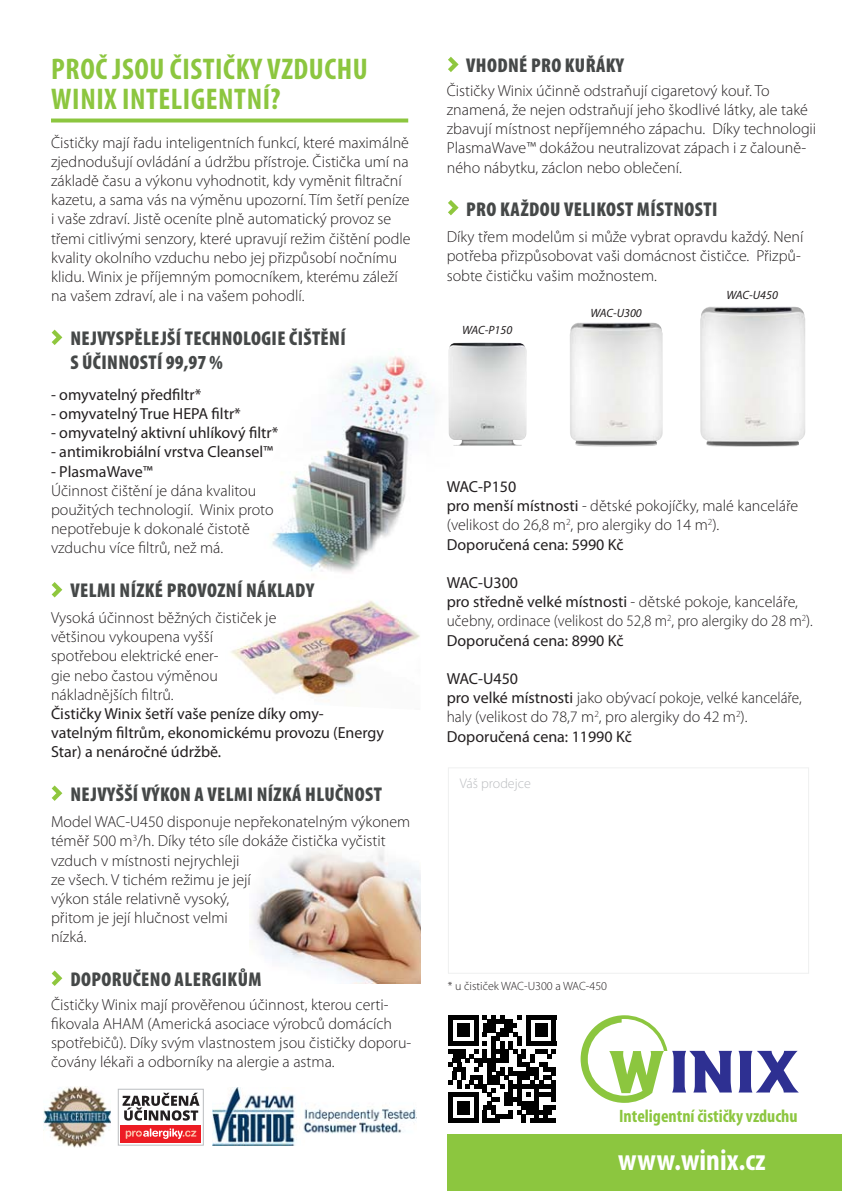
<style>
.page{position:relative;width:842px;height:1191px;background:#fff}
.page>*{position:absolute;margin:0;border:0;box-sizing:border-box;transform-origin:0 0}
.t1{font:700 condensed 30px/30px "Myriad Pro";letter-spacing:.02em;color:#8cc63f}
.t2{font:700 condensed 30px "Myriad Pro";color:#fff}
.t3{font:900 condensed 20px/24px "Myriad Pro";letter-spacing:.02em;color:#454848}
.t4{font:700 condensed 18px "Myriad Pro";color:#8cc63f}
.t5{font:300 16px/19.2px "Myriad Pro";color:#231f20}
.t6{font:16px/19.2px "Myriad Pro";color:#231f20}
.t7{font:300 14px "Myriad Pro";color:#bbbdc0}
.t8{font:300 12px "Myriad Pro";color:#231f20}
.t9{font:italic 12px "Myriad Pro";color:#231f20}
.s1{font-weight:400}
</style>
<div class="page">
<img style="left:270px;top:356px;width:164px;height:217px">
<img style="left:253px;top:848px;width:168px;height:135px">
<div style="left:448px;top:1134px;width:394px;height:57px;background:#8cc63f"></div>
<svg style="left:52px;top:330px;width:10px;height:15px"></svg>
<svg style="left:52px;top:582px;width:10px;height:15px"></svg>
<svg style="left:52px;top:785px;width:10px;height:16px"></svg>
<svg style="left:52px;top:970px;width:10px;height:16px"></svg>
<img style="left:231px;top:600px;width:189px;height:102px">
<svg style="left:738px;top:1050px;width:60px;height:42px"></svg>
<svg style="left:581px;top:1015px;width:151px;height:87px"></svg>
<svg style="left:51px;top:118px;width:357px;height:4px"></svg>
<img style="left:700px;top:306px;width:105px;height:141px">
<img style="left:570px;top:322px;width:93px;height:124px">
<img style="left:448px;top:342px;width:79px;height:104px">
<img style="left:44px;top:1086px;width:67px;height:61px">
<svg style="left:120px;top:1095px;width:81px;height:48px"></svg>
<div style="left:118px;top:1089px;width:86px;height:56px;border:1px solid #bbbdc0"></div>
<svg style="left:123px;top:1092px;width:77px;height:28px"></svg>
<div style="left:121px;top:1125px;width:80px;height:17px;background:#ed1c24"></div>
<svg style="left:126px;top:1128px;width:70px;height:11px"></svg>
<img style="left:213px;top:1087px;width:203px;height:58px">
<svg style="left:448px;top:200px;width:11px;height:15px"></svg>
<svg style="left:448px;top:57px;width:11px;height:15px"></svg>
<div style="left:448px;top:767px;width:361px;height:206px;border:1px solid #eff0f0"></div>
<svg style="left:448px;top:1015px;width:108px;height:108px"></svg>
<div style="left:530px;top:1118px;width:26px;height:5px;background:#000"></div>
<h1 class="t1" style="left:51px;top:57px;width:318px">PROČ JSOU ČISTIČKY VZDUCHU<br>WINIX INTELIGENTNÍ?</h1>
<p class="t5" style="left:51px;top:134px;width:361px">Čističky mají řadu inteligentních funkcí, které maximálně zjednodušují ovládání a údržbu přístroje. Čistička umí na základě času a výkonu vyhodnotit, kdy vyměnit filtrační kazetu, a sama vás na výměnu upozorní. Tím šetří peníze i vaše zdraví. Jistě oceníte plně automatický provoz se třemi citlivými senzory, které upravují režim čištění podle kvality okolního vzduchu nebo jej přizpůsobí nočnímu klidu. Winix je příjemným pomocníkem, kterému záleží na vašem zdraví, ale i na vašem pohodlí.</p>
<p class="t3" style="left:70px;top:328px;width:277px">NEJVYSPĚLEJŠÍ TECHNOLOGIE ČIŠTĚNÍ<br>S ÚČINNOSTÍ 99,97 %</p>
<p class="t6" style="left:51px;top:386px;width:152px">- omyvatelný předfiltr*</p>
<p class="t6" style="left:51px;top:405px;width:191px">- omyvatelný True HEPA filtr*</p>
<p class="t6" style="left:51px;top:425px;width:229px">- omyvatelný aktivní uhlíkový filtr*</p>
<p class="t6" style="left:51px;top:444px;width:224px">- antimikrobiální vrstva Cleansel™</p>
<p class="t6" style="left:51px;top:463px;width:103px">- PlasmaWave™</p>
<p class="t5" style="left:51px;top:482px;width:224px">Účinnost čištění je dána kvalitou použitých technologií. Winix proto nepotřebuje k dokonalé čistotě vzduchu více filtrů, než má.</p>
<p class="t3" style="left:70px;top:580px;width:245px">VELMI NÍZKÉ PROVOZNÍ NÁKLADY</p>
<p class="t5" style="left:51px;top:609px;width:227px">Vysoká účinnost běžných čističek je většinou vykoupena vyšší spotřebou elektrické ener-<br>gie nebo častou výměnou nákladnějších filtrů.</p>
<p class="t6" style="left:51px;top:705px;width:335px">Čističky Winix šetří vaše peníze díky omy&shy;vatelným filtrům, ekonomickému provozu (Energy<br>Star) a nenáročné údržbě.</p>
<p class="t3" style="left:70px;top:784px;width:313px">NEJVYŠŠÍ VÝKON A VELMI NÍZKÁ HLUČNOST</p>
<p class="t5" style="left:51px;top:813px;width:361px">Model WAC-U450 disponuje nepřekonatelným výkonem téměř 500 m<sup>3</sup>/h. Díky této síle dokáže čistička vyčistit vzduch v místnosti nejrychleji<br>ze všech. V tichém režimu je její<br>výkon stále relativně vysoký,<br>přitom je její hlučnost velmi<br>nízká.</p>
<p class="t3" style="left:70px;top:968px;width:193px">DOPORUČENO ALERGIKŮM</p>
<p class="t5" style="left:51px;top:996px;width:362px">Čističky Winix mají prověřenou účinnost, kterou certi&shy;fikovala AHAM (Americká asociace výrobců domácích spotřebičů). Díky svým vlastnostem jsou čističky doporu&shy;čovány lékaři a odborníky na alergie a astma.</p>
<p class="t3" style="left:466px;top:55px;width:159px">VHODNÉ PRO KUŘÁKY</p>
<p class="t5" style="left:447px;top:82px;width:371px">Čističky Winix účinně odstraňují cigaretový kouř. To znamená, že nejen odstraňují jeho škodlivé látky, ale také zbavují místnost nepříjemného zápachu. Díky technologii PlasmaWave™ dokážou neutralizovat zápach i z čalouně&shy;ného nábytku, záclon nebo oblečení.</p>
<p class="t3" style="left:466px;top:199px;width:253px">PRO KAŽDOU VELIKOST MÍSTNOSTI</p>
<p class="t5" style="left:447px;top:229px;width:358px">Díky třem modelům si může vybrat opravdu každý. Není potřeba přizpůsobovat vaši domácnost čističce. Přizpů&shy;sobte čističku vašim možnostem.</p>
<p class="t9" style="left:462px;top:325px;width:52px">WAC-P150</p>
<p class="t9" style="left:590px;top:308px;width:53px">WAC-U300</p>
<p class="t9" style="left:726px;top:291px;width:53px">WAC-U450</p>
<p class="t5" style="left:447px;top:478px;width:353px"><span class="s1">WAC-P150<br>pro menší místnosti</span> - dětské pokojíčky, malé kanceláře (velikost do 26,8 m<sup>2</sup>, pro alergiky do 14 m<sup>2</sup>).<br><span class="s1">Doporučená cena: 5990 Kč</span></p>
<p class="t5" style="left:447px;top:574px;width:368px"><span class="s1">WAC-U300<br>pro středně velké místnosti</span> - dětské pokoje, kanceláře, učebny, ordinace (velikost do 52,8 m<sup>2</sup>, pro alergiky do 28 m<sup>2</sup>).<br><span class="s1">Doporučená cena: 8990 Kč</span></p>
<p class="t5" style="left:447px;top:670px;width:356px"><span class="s1">WAC-U450<br>pro velké místnosti</span> jako obývací pokoje, velké kanceláře, haly (velikost do 78,7 m<sup>2</sup>, pro alergiky do 42 m<sup>2</sup>).<br><span class="s1">Doporučená cena: 11990 Kč</span></p>
<p class="t7" style="left:460px;top:778px;width:72px">Váš prodejce</p>
<p class="t8" style="left:448px;top:981px;width:161px">* u čističek WAC-U300 a WAC-450</p>
<p class="t4" style="left:619px;top:1109px;width:180px">Inteligentní čističky vzduchu</p>
<h1 class="t2" style="left:618px;top:1149px;width:149px">www.winix.cz</h1>
</div>
